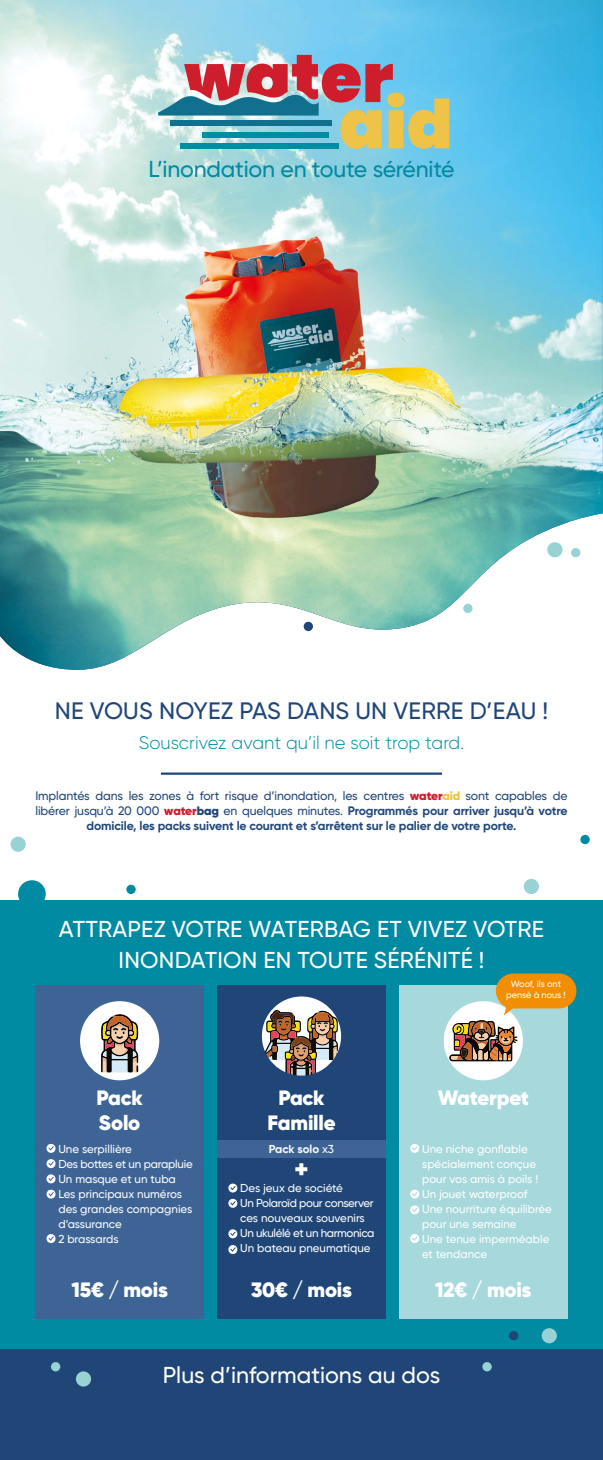
<style>
.page{position:relative;width:603px;height:1460px;background:#fff}
.page>*{position:absolute;margin:0;border:0;box-sizing:border-box;transform-origin:0 0}
.t1{font:900 25px "Gilroy";color:#fff}
.t2{font:500 23.75px "Gilroy";letter-spacing:.01em;color:#204678}
.t3{font:500 23px/30.1px "Gilroy";letter-spacing:.01em;color:#fff;text-align:center}
.t4{font:500 23px "Gilroy";letter-spacing:-.01em;color:#008ba3}
.t5{font:900 20.75px/24.9px "Gilroy";letter-spacing:-.01em;color:#fff}
.t6{font:300 18.25px "Gilroy";color:#008ba3}
.t7{font:500 12.25px/14.7px "Gilroy";letter-spacing:-.01em;color:#204678;text-align:center}
.t8{font:500 11.5px/15px "Gilroy";color:#fff}
.t9{font:500 11.5px/15px "Gilroy";letter-spacing:-.02em;color:#fff}
.t10{font:700 11.5px "Gilroy";color:#fff}
.t11{font:500 9px/11.5px "Gilroy";color:#fff;text-align:center}
.s1{font-weight:900;color:#d01d2c}
.s2{font-weight:900;color:#f0c245}
.s3{font-weight:900}
.s4{font-weight:700}
.s5{font-weight:500}
</style>
<div class="page">
<div style="left:0;top:900px;width:602px;height:560px;background:#008ba3"></div>
<div style="left:0;top:1349px;width:602px;height:111px;background:#204678"></div>
<div style="left:76px;top:1371px;width:15px;height:15px;background:#98d2d4;border-radius:50%"></div>
<div style="left:18px;top:880px;width:28px;height:28px;background:#008ba3;border-radius:50%"></div>
<div style="left:10px;top:837px;width:16px;height:15px;background:#97d2d4;border-radius:50%"></div>
<div style="left:523px;top:879px;width:15px;height:15px;background:#97d2d4;border-radius:50%"></div>
<div style="left:541px;top:1328px;width:15px;height:15px;background:#97d2d4;border-radius:50%"></div>
<div style="left:509px;top:1331px;width:9px;height:9px;background:#204678;border-radius:50%"></div>
<div style="left:126px;top:885px;width:10px;height:9px;background:#008ba3;border-radius:50%"></div>
<div style="left:580px;top:835px;width:9px;height:9px;background:#008ba3;border-radius:50%"></div>
<div style="left:51px;top:1362px;width:9px;height:9px;background:#97d2d4;border-radius:50%"></div>
<div style="left:482px;top:1362px;width:9px;height:9px;background:#97d2d4;border-radius:50%"></div>
<img style="left:0;top:0;width:602px;height:670px">
<hr style="left:161px;top:772px;width:281px;height:3px;background:#204678">
<svg style="left:158px;top:55px;width:291px;height:94px;background:#a4a3a2"></svg>
<div style="left:170px;top:121px;width:161px;height:5px;background:#11708d"></div>
<div style="left:202px;top:132px;width:126px;height:5px;background:#008ca3"></div>
<div style="left:180px;top:144px;width:159px;height:5px;background:#008ca3"></div>
<div style="left:35px;top:986px;width:169px;height:333px;background:#3e6496"></div>
<div style="left:217px;top:986px;width:168px;height:333px;background:#204678"></div>
<div style="left:399px;top:986px;width:168px;height:333px;background:#a7d8db"></div>
<div style="left:79px;top:1000px;width:81px;height:81px;background:#fff;border-radius:50%"></div>
<svg style="left:101px;top:1014px;width:37px;height:58px;background:#98826e"></svg>
<div style="left:78px;top:999px;width:83px;height:83px;border:2px solid #3e6496;border-radius:50%"></div>
<svg style="left:261px;top:995px;width:81px;height:82px"></svg>
<svg style="left:263px;top:1009px;width:75px;height:66px;background:#8f7f74"></svg>
<div style="left:260px;top:994px;width:83px;height:84px;border:2px solid #204678;border-radius:50%"></div>
<svg style="left:442px;top:1000px;width:81px;height:81px"></svg>
<svg style="left:449px;top:973px;width:127px;height:88px"></svg>
<div style="left:217px;top:1140px;width:168px;height:18px;background:#3e6496"></div>
<svg style="left:46px;top:1144px;width:9px;height:9px"></svg>
<svg style="left:228px;top:1183px;width:9px;height:9px"></svg>
<svg style="left:410px;top:1144px;width:9px;height:9px"></svg>
<svg style="left:46px;top:1159px;width:9px;height:9px"></svg>
<svg style="left:228px;top:1199px;width:9px;height:9px"></svg>
<svg style="left:46px;top:1174px;width:9px;height:9px"></svg>
<svg style="left:46px;top:1190px;width:9px;height:9px"></svg>
<svg style="left:228px;top:1229px;width:9px;height:9px"></svg>
<svg style="left:410px;top:1190px;width:9px;height:9px"></svg>
<svg style="left:228px;top:1245px;width:9px;height:9px"></svg>
<svg style="left:410px;top:1205px;width:9px;height:9px"></svg>
<svg style="left:46px;top:1234px;width:9px;height:9px"></svg>
<svg style="left:410px;top:1234px;width:9px;height:9px"></svg>
<h3 class="t4" style="left:148px;top:155px;width:307px">L’inondation en toute sérénité</h3>
<h2 class="t2" style="left:55px;top:696px;width:495px">NE VOUS NOYEZ PAS DANS UN VERRE D’EAU !</h2>
<h3 class="t6" style="left:139px;top:731px;width:327px">Souscrivez avant qu’il ne soit trop tard.</h3>
<p class="t7" style="left:35px;top:789px;width:533px">Implantés dans les zones à fort risque d’inondation, les centres <span class="s1">water</span><span class="s2">aid</span> sont capables de libérer jusqu’à 20 000 <span class="s1">water</span><span class="s3">bag</span> en quelques minutes. <span class="s4">Programmés pour arriver jusqu’à votre domicile, les packs suivent le courant et s’arrêtent sur le palier de votre porte.</span></p>
<h3 class="t3" style="left:59px;top:914px;width:486px">ATTRAPEZ VOTRE WATERBAG ET VIVEZ VOTRE<br>INONDATION EN TOUTE SÉRÉNITÉ !</h3>
<h3 class="t5" style="left:96px;top:1085px;width:48px">Pack<br>Solo</h3>
<p class="t8" style="left:58px;top:1141px;width:136px">Une serpillière<br>Des bottes et un parapluie<br>Un masque et un tuba<br>Les principaux numéros des grandes compagnies d’assurance<br>2 brassards</p>
<p class="t11" style="left:506px;top:978px;width:61px">Woof, ils ont pensé à nous !</p>
<h3 class="t5" style="left:267px;top:1085px;width:70px;text-align:center">Pack<br>Famille</h3>
<h3 class="t5" style="left:437px;top:1085px;width:92px">Waterpet</h3>
<p class="t10" style="left:269px;top:1141px;width:67px">Pack solo <span class="s5">x3</span></p>
<h1 class="t1" style="left:294px;top:1153px;width:15px">+</h1>
<p class="t9" style="left:240px;top:1181px;width:136px">Des jeux de société<br>Un Polaroïd pour conserver ces nouveaux souvenirs<br>Un ukulélé et un harmonica<br>Un bateau pneumatique</p>
<p class="t8" style="left:422px;top:1141px;width:131px">Une niche gonflable spécialement conçue pour vos amis à poils !<br>Un jouet waterproof<br>Une nourriture équilibrée pour une semaine<br>Une tenue imperméable et tendance</p>
<h3 class="t5" style="left:71px;top:1277px;width:98px">15€ / mois</h3>
<h3 class="t5" style="left:251px;top:1277px;width:102px">30€ / mois</h3>
<h3 class="t5" style="left:435px;top:1277px;width:98px">12€ / mois</h3>
<h3 class="t3" style="left:163px;top:1360px;width:279px">Plus d’informations au dos</h3>
</div>
